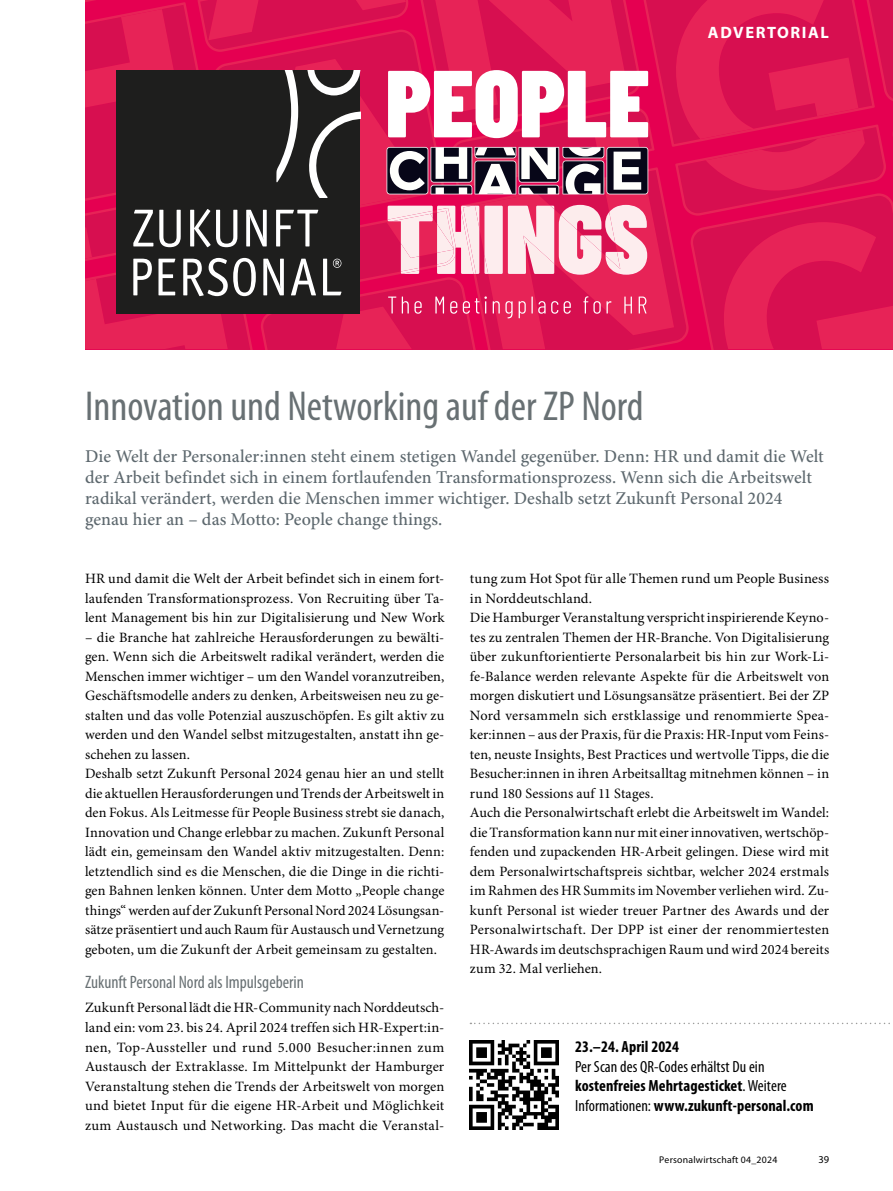
<style>
.page{position:relative;width:893px;height:1191px;background:#fff}
.page>*{position:absolute;margin:0;border:0;box-sizing:border-box;transform-origin:0 0}
.t1{font:condensed 42px "Myriad Pro";color:#687073}
.t2{font:500 18px/21px "Minion Pro";letter-spacing:.005em;color:#5d686e}
.t3{font:condensed 18px "Myriad Pro";color:#687073}
.t4{font:700 16.5px "Myriad Pro";letter-spacing:.095em;color:#fff}
.t5{font:condensed 16.2px/19.5px "Myriad Pro";letter-spacing:.005em;color:#000}
.t6{font:700 condensed 16.2px "Myriad Pro";letter-spacing:.005em;color:#000}
.t7{font:14.25px/19.5px "Minion Pro";letter-spacing:.005em;color:#000;text-align:justify}
.t8{font:10.5px "Myriad Pro";color:#000}
.t9{font:9.75px "Myriad Pro";letter-spacing:.025em;color:#000}
.s1{font-weight:700}
</style>
<div class="page">
<svg style="left:85px;top:0;width:808px;height:349px;background:#ba335d"></svg>
<svg style="left:470px;top:1022px;width:420px;height:2px"></svg>
<img style="left:470px;top:1040px;width:89px;height:89px">
<p class="t4" style="left:708px;top:22px;width:123px">ADVERTORIAL</p>
<h1 class="t1" style="left:85px;top:383px;width:560px">Innovation und Networking auf der ZP Nord</h1>
<p class="t2" style="left:85px;top:446px;width:740px">Die Welt der Personaler:innen steht einem stetigen Wandel gegenüber. Denn: HR und damit die Welt der Arbeit befindet sich in einem fortlaufenden Transformationsprozess. Wenn sich die Arbeitswelt radikal verändert, werden die Menschen immer wichtiger. Deshalb setzt Zukunft Personal 2024 genau hier an – das Motto: People change things.</p>
<p class="t7" style="left:85px;top:569px;width:361px">HR und damit die Welt der Arbeit befindet sich in einem fort&shy;laufenden Transformationsprozess. Von Recruiting über Ta&shy;lent Management bis hin zur Digitalisierung und New Work</p>
<p class="t7" style="left:85px;top:628px;width:361px;text-align:left">– die Branche hat zahlreiche Herausforderungen zu bewälti&shy;gen. Wenn sich die Arbeitswelt radikal verändert, werden die Menschen immer wichtiger – um den Wandel voranzutreiben, Geschäftsmodelle anders zu denken, Arbeitsweisen neu zu ge&shy;stalten und das volle Potenzial auszuschöpfen. Es gilt aktiv zu werden und den Wandel selbst mitzugestalten, anstatt ihn ge&shy;schehen zu lassen.<br>Deshalb setzt Zukunft Personal 2024 genau hier an und stellt die aktuellen Herausforderungen und Trends der Arbeitswelt in den Fokus. Als Leitmesse für People Business strebt sie danach, Innovation und Change erlebbar zu machen. Zukunft Personal lädt ein, gemeinsam den Wandel aktiv mitzugestalten. Denn: letztendlich sind es die Menschen, die die Dinge in die richti&shy;gen Bahnen lenken können. Unter dem Motto „People change things“ werden auf der Zukunft Personal Nord 2024 Lösungsan&shy;sätze präsentiert und auch Raum für Austausch und Vernetzung geboten, um die Zukunft der Arbeit gemeinsam zu gestalten.</p>
<p class="t3" style="left:85px;top:972px;width:220px">Zukunft Personal Nord als Impulsgeberin</p>
<p class="t7" style="left:85px;top:998px;width:361px">Zukunft Personal lädt die HR-Community nach Norddeutsch&shy;land ein: vom 23. bis 24. April 2024 treffen sich HR-Expert:in&shy;nen, Top-Aussteller und rund 5.000 Besucher:innen zum Austausch der Extraklasse. Im Mittelpunkt der Hamburger Veranstaltung stehen die Trends der Arbeitswelt von morgen und bietet Input für die eigene HR-Arbeit und Möglichkeit zum Austausch und Networking. Das macht die Veranstal-</p>
<p class="t7" style="left:470px;top:569px;width:361px;text-align:left">tung zum Hot Spot für alle Themen rund um People Business in Norddeutschland.<br>Die Hamburger Veranstaltung verspricht inspirierende Keyno&shy;tes zu zentralen Themen der HR-Branche. Von Digitalisierung über zukunftorientierte Personalarbeit bis hin zur Work-Li&shy;fe-Balance werden relevante Aspekte für die Arbeitswelt von morgen diskutiert und Lösungsansätze präsentiert. Bei der ZP Nord versammeln sich erstklassige und renommierte Spea&shy;ker:innen – aus der Praxis, für die Praxis: HR-Input vom Feins&shy;ten, neuste Insights, Best Practices und wertvolle Tipps, die die Besucher:innen in ihren Arbeitsalltag mitnehmen können – in rund 180 Sessions auf 11 Stages.<br>Auch die Personalwirtschaft erlebt die Arbeitswelt im Wandel: die Transformation kann nur mit einer innovativen, wertschöp&shy;fenden und zupackenden HR-Arbeit gelingen. Diese wird mit dem Personalwirtschaftspreis sichtbar, welcher 2024 erstmals im Rahmen des HR Summits im November verliehen wird. Zu&shy;kunft Personal ist wieder treuer Partner des Awards und der Personalwirtschaft. Der DPP ist einer der renommiertesten HR-Awards im deutschsprachigen Raum und wird 2024 bereits zum 32. Mal verliehen.</p>
<p class="t6" style="left:575px;top:1038px;width:106px">23.–24. April 2024</p>
<p class="t5" style="left:575px;top:1057px;width:240px">Per Scan des QR-Codes erhältst Du ein <span class="s1">kostenfreies Mehrtagesticket</span>. Weitere<br>Informationen: <span class="s1">www.zukunft-personal.com</span></p>
<p class="t9" style="left:659px;top:1153px;width:120px">Personalwirtschaft 04_2024</p>
<p class="t8" style="left:818px;top:1152px;width:12px">39</p>
</div>
